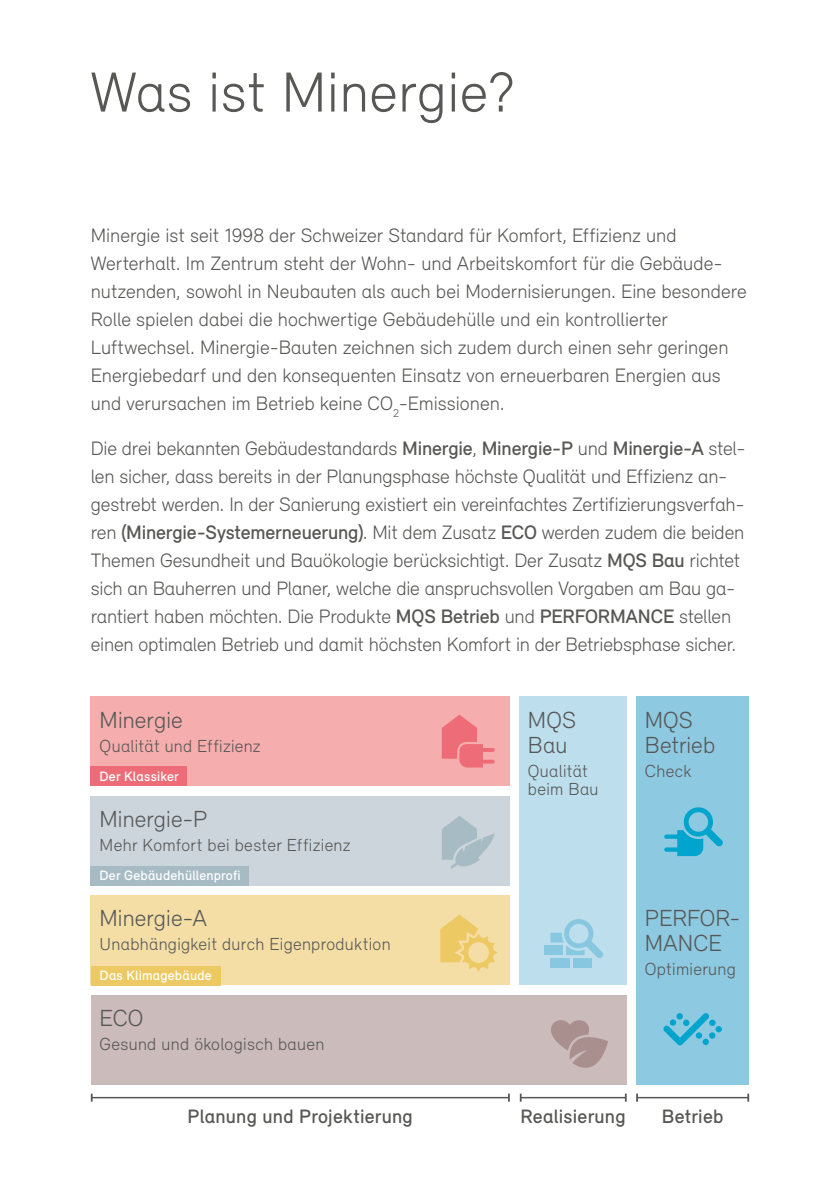
<style>
.page{position:relative;width:840px;height:1191px;background:#fff}
.page>*{position:absolute;margin:0;border:0;box-sizing:border-box;transform-origin:0 0}
.t1{font:300 58px "Relevant";letter-spacing:.01em;color:#575756}
.t2{font:300 23.8px/24.8px "Relevant";color:#575756}
.t3{font:300 20px/28px "Relevant";letter-spacing:-.005em;color:#575756}
.t4{font:500 20px "Relevant";letter-spacing:.01em;color:#575756}
.t5{font:300 18px/19px "Relevant";letter-spacing:.015em;color:#575756}
.t6{font:500 14px "Relevant";letter-spacing:.015em;color:#fff}
.s1{font-weight:500}
</style>
<div class="page">
<div style="left:635px;top:696px;width:113px;height:388px;background:#8dc9e1"></div>
<svg style="left:715px;top:1026px;width:6px;height:6px"></svg>
<svg style="left:708px;top:1032px;width:7px;height:6px"></svg>
<svg style="left:708px;top:1019px;width:7px;height:7px"></svg>
<svg style="left:663px;top:1013px;width:46px;height:32px"></svg>
<svg style="left:664px;top:807px;width:58px;height:49px"></svg>
<div style="left:91px;top:696px;width:418px;height:90px;background:#f5adad"></div>
<div style="left:91px;top:796px;width:418px;height:89px;background:#ccd5dc"></div>
<div style="left:91px;top:895px;width:418px;height:90px;background:#f4dea6"></div>
<div style="left:519px;top:696px;width:107px;height:289px;background:#bddfed"></div>
<div style="left:91px;top:995px;width:535px;height:89px;background:#cbbbba"></div>
<svg style="left:441px;top:714px;width:53px;height:53px"></svg>
<svg style="left:442px;top:816px;width:52px;height:53px"></svg>
<svg style="left:440px;top:914px;width:57px;height:57px"></svg>
<div style="left:550px;top:958px;width:19px;height:9px;background:#87c8e0"></div>
<div style="left:572px;top:958px;width:19px;height:9px;background:#87c8e0"></div>
<div style="left:544px;top:945px;width:19px;height:10px;background:#87c8e0"></div>
<svg style="left:550px;top:919px;width:53px;height:39px"></svg>
<svg style="left:551px;top:1020px;width:57px;height:48px"></svg>
<hr style="left:92px;top:1096px;width:416px;height:2px;background:#575756">
<svg style="left:91px;top:1093px;width:2px;height:8px"></svg>
<hr style="left:520px;top:1096px;width:105px;height:2px;background:#575756">
<svg style="left:519px;top:1093px;width:2px;height:8px"></svg>
<svg style="left:624px;top:1093px;width:2px;height:8px"></svg>
<hr style="left:636px;top:1096px;width:111px;height:2px;background:#575756">
<div style="left:91px;top:766px;width:96px;height:20px;background:#ed6c77"></div>
<div style="left:91px;top:866px;width:158px;height:19px;background:#a7bbc5"></div>
<div style="left:91px;top:966px;width:130px;height:19px;background:#ecc962"></div>
<h1 class="t1" style="left:91px;top:58px;width:425px">Was ist Minergie?</h1>
<p class="t3" style="left:91px;top:221px;width:657px">Minergie ist seit 1998 der Schweizer Standard für Komfort, Effizienz und Werterhalt. Im Zentrum steht der Wohn- und Arbeitskomfort für die Gebäude&shy;nutzenden, sowohl in Neubauten als auch bei Modernisierungen. Eine besondere Rolle spielen dabei die hochwertige Gebäudehülle und ein kontrollierter Luftwechsel. Minergie-Bauten zeichnen sich zudem durch einen sehr geringen Energiebedarf und den konsequenten Einsatz von erneuerbaren Energien aus und verursachen im Betrieb keine CO<sub>2</sub>-Emissionen.</p>
<p class="t3" style="left:91px;top:434px;width:656px">Die drei bekannten Gebäudestandards <span class="s1">Minergie</span>, <span class="s1">Minergie-P</span> und <span class="s1">Minergie-A</span> stel&shy;len sicher, dass bereits in der Planungsphase höchste Qualität und Effizienz an&shy;gestrebt werden. In der Sanierung existiert ein vereinfachtes Zertifizierungsverfah&shy;ren <span class="s1">(Minergie-Systemerneuerung)</span>. Mit dem Zusatz <span class="s1">ECO</span> werden zudem die beiden Themen Gesundheit und Bauökologie berücksichtigt. Der Zusatz <span class="s1">MQS Bau</span> richtet sich an Bauherren und Planer, welche die anspruchsvollen Vorgaben am Bau ga&shy;rantiert haben möchten. Die Produkte <span class="s1">MQS Betrieb</span> und <span class="s1">PERFORMANCE</span> stellen einen optimalen Betrieb und damit höchsten Komfort in der Betriebsphase sicher.</p>
<p class="t2" style="left:100px;top:707px;width:84px">Minergie</p>
<p class="t5" style="left:100px;top:735px;width:162px">Qualität und Effizienz</p>
<p class="t6" style="left:100px;top:767px;width:81px">Der Klassiker</p>
<p class="t2" style="left:100px;top:806px;width:109px">Minergie-P</p>
<p class="t5" style="left:100px;top:835px;width:252px">Mehr Komfort bei bester Effizienz</p>
<p class="t6" style="left:100px;top:867px;width:142px">Der Gebäudehüllenprofi</p>
<p class="t2" style="left:100px;top:905px;width:109px">Minergie-A</p>
<p class="t5" style="left:100px;top:934px;width:292px">Unabhängigkeit durch Eigenproduktion</p>
<p class="t6" style="left:100px;top:967px;width:113px">Das Klimagebäude</p>
<p class="t2" style="left:100px;top:1005px;width:45px">ECO</p>
<p class="t5" style="left:100px;top:1033px;width:226px">Gesund und ökologisch bauen</p>
<p class="t2" style="left:527px;top:707px;width:50px">MQS<br>Bau</p>
<p class="t5" style="left:527px;top:760px;width:72px">Qualität beim Bau</p>
<p class="t2" style="left:644px;top:707px;width:72px">MQS<br>Betrieb</p>
<p class="t5" style="left:644px;top:760px;width:48px">Check</p>
<p class="t2" style="left:644px;top:905px;width:97px">PERFOR-<br>MANCE</p>
<p class="t5" style="left:644px;top:959px;width:92px">Optimierung</p>
<p class="t4" style="left:187px;top:1104px;width:227px">Planung und Projektierung</p>
<p class="t4" style="left:520px;top:1104px;width:107px">Realisierung</p>
<p class="t4" style="left:661px;top:1104px;width:63px">Betrieb</p>
</div>
